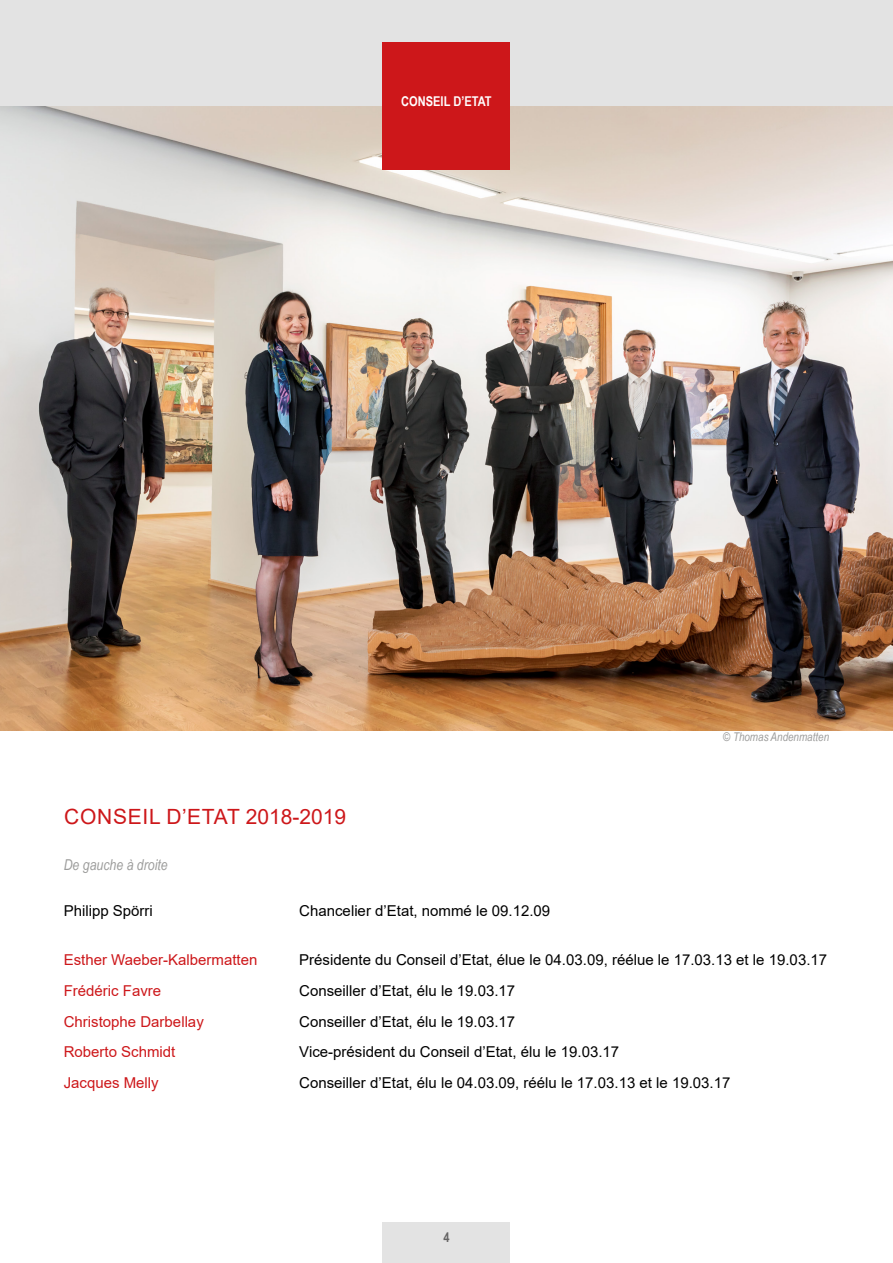
<style>
.page{position:relative;width:893px;height:1263px;background:#fff}
.page>*{position:absolute;margin:0;border:0;box-sizing:border-box;transform-origin:0 0}
.t1{font:21px "Arial";color:#cd171a}
.t2{font:15px "Arial";color:#000}
.t3{font:15px "Arial";color:#cd171a}
.t4{font:italic 15px "Arial Narrow";color:#9d9d9c}
.t5{font:700 13.5px "Arial Narrow";color:#fff}
.t6{font:700 13.5px "Arial Narrow";color:#646363}
.t7{font:italic 12px "Arial Narrow";color:#9d9d9c}
</style>
<div class="page">
<div style="left:383px;top:1222px;width:127px;height:41px;background:#e3e3e3"></div>
<div style="left:0;top:0;width:893px;height:106px;background:#e3e3e3"></div>
<img style="left:0;top:106px;width:893px;height:624px">
<div style="left:383px;top:43px;width:127px;height:127px;background:#cd171a"></div>
<p class="t5" style="left:401px;top:91px;width:92px">CONSEIL D’ETAT</p>
<p class="t7" style="left:723px;top:728px;width:107px">© Thomas Andenmatten</p>
<h1 class="t1" style="left:64px;top:802px;width:283px">CONSEIL D’ETAT 2018-2019</h1>
<p class="t4" style="left:64px;top:854px;width:105px">De gauche à droite</p>
<p class="t2" style="left:64px;top:901px;width:91px">Philipp Spörri</p>
<p class="t2" style="left:299px;top:901px;width:252px">Chancelier d’Etat, nommé le 09.12.09</p>
<p class="t3" style="left:64px;top:949px;width:195px">Esther Waeber-Kalbermatten</p>
<p class="t2" style="left:299px;top:949px;width:529px">Présidente du Conseil d’Etat, élue le 04.03.09, réélue le 17.03.13 et le 19.03.17</p>
<p class="t3" style="left:64px;top:980px;width:99px">Frédéric Favre</p>
<p class="t2" style="left:299px;top:980px;width:217px">Conseiller d’Etat, élu le 19.03.17</p>
<p class="t3" style="left:64px;top:1011px;width:142px">Christophe Darbellay</p>
<p class="t2" style="left:299px;top:1011px;width:217px">Conseiller d’Etat, élu le 19.03.17</p>
<p class="t3" style="left:64px;top:1042px;width:113px">Roberto Schmidt</p>
<p class="t2" style="left:299px;top:1042px;width:321px">Vice-président du Conseil d’Etat, élu le 19.03.17</p>
<p class="t3" style="left:64px;top:1072px;width:97px">Jacques Melly</p>
<p class="t2" style="left:299px;top:1072px;width:433px">Conseiller d’Etat, élu le 04.03.09, réélu le 17.03.13 et le 19.03.17</p>
<p class="t6" style="left:443px;top:1227px;width:8px">4</p>
</div>
